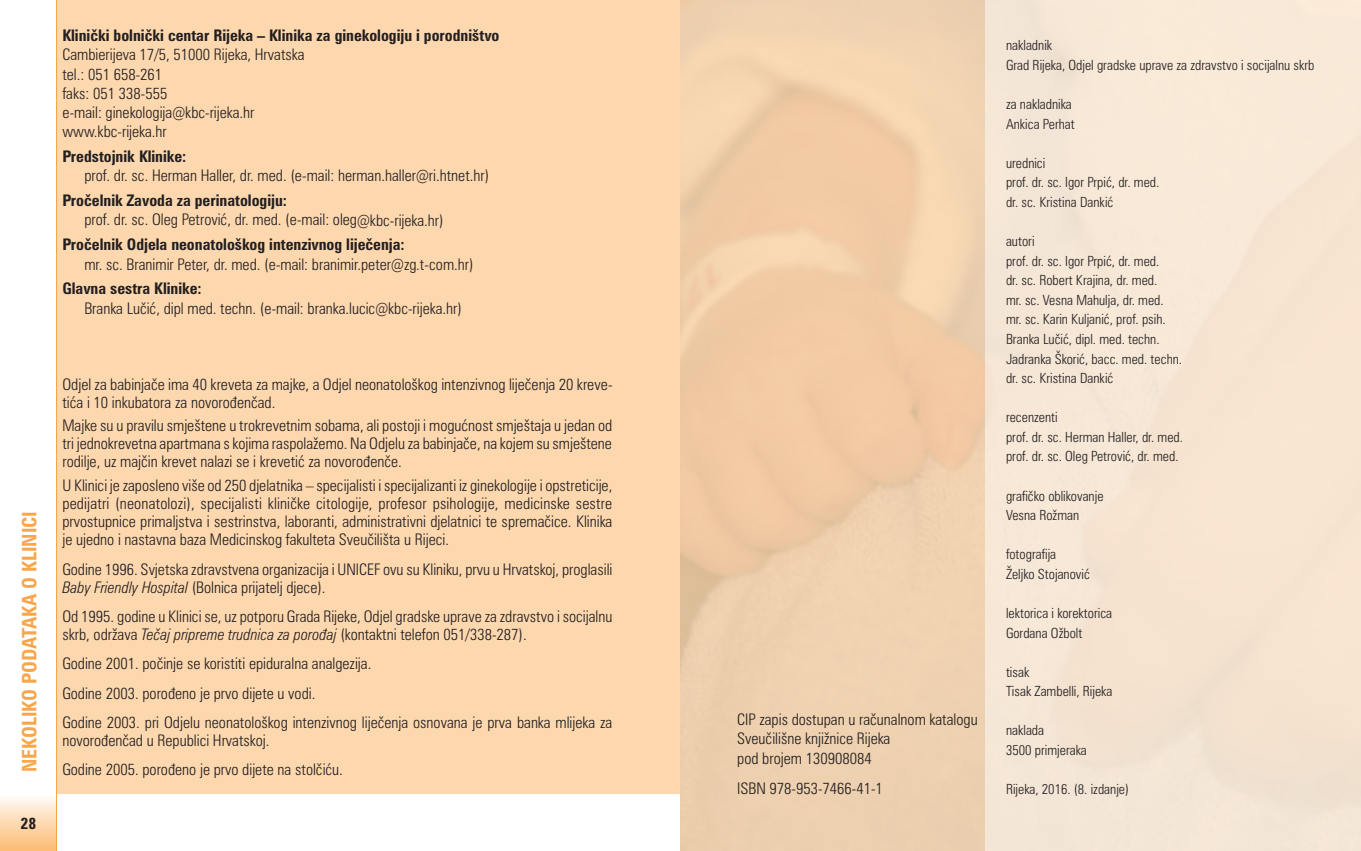
<style>
.page{position:relative;width:1361px;height:851px;background:#fff}
.page>*{position:absolute;margin:0;border:0;box-sizing:border-box;transform-origin:0 0}
.t1{font:700 condensed 20px "Zurich";color:#f9a64a}
.t2{font:300 condensed 16px/19.2px "Zurich";color:#231f20}
.t3{font:700 condensed 16px "Zurich";color:#231f20}
.t4{font:300 condensed 14px/19.6px "Zurich";color:#231f20}
.s1{font-family:"Avant Garde IT Cby BT";font-weight:400;font-stretch:normal}
.s2{font-weight:700}
.s3{font-style:italic}
</style>
<div class="page">
<div style="left:0;top:794px;width:57px;height:56px;background:linear-gradient(to bottom,#fefdfb,#fcbc76)"></div>
<div style="left:56px;top:0;width:624px;height:793px;background:#fdd8af"></div>
<hr style="left:56px;top:0;width:1px;height:850px;background:#f9a64a">
<div style="left:680px;top:0;width:681px;height:850px;background:#f0cfad"></div>
<div style="left:985px;top:0;width:376px;height:850px;background:#f7e6d6"></div>
<p class="t1" style="left:17px;top:772px;width:262px;rotate:-90deg">NEKOLIKO PODATAKA O KLINICI</p>
<p class="t3" style="left:20px;top:813px;width:17px">28</p>
<p class="t3" style="left:62px;top:26px;width:439px">Klini~ki bolni~ki centar Rijeka – Klinika za ginekologiju i porodni{tvo</p>
<p class="t2" style="left:62px;top:45px;width:244px">Cambierijeva 17/5, 51000 Rijeka, Hrvatska tel.: 051 658-261<br>faks: 051 338-555<br>e-mail: ginekologija<span class="s1">@</span>kbc-rijeka.hr www.kbc-rijeka.hr</p>
<p class="t2" style="left:84px;top:147px;width:406px;text-indent:-22px"><span class="s2">Predstojnik Klinike:<br></span>prof. dr. sc. Herman Haller, dr. med. (e-mail: herman.haller<span class="s1">@</span>ri.htnet.hr)</p>
<p class="t2" style="left:84px;top:191px;width:361px;text-indent:-22px"><span class="s2">Pro~elnik Zavoda za perinatologiju:<br></span>prof. dr. sc. Oleg Petrovi}, dr. med. (e-mail: oleg<span class="s1">@</span>kbc-rijeka.hr)</p>
<p class="t2" style="left:84px;top:235px;width:391px;text-indent:-22px"><span class="s2">Pro~elnik Odjela neonatolo{kog intenzivnog lije~enja:<br></span>mr. sc. Branimir Peter, dr. med. (e-mail: branimir.peter<span class="s1">@</span>zg.t-com.hr)</p>
<p class="t2" style="left:84px;top:279px;width:379px;text-indent:-22px"><span class="s2">Glavna sestra Klinike:<br></span>Branka Lu~i}, dipl med. techn. (e-mail: branka.lucic<span class="s1">@</span>kbc-rijeka.hr)</p>
<p class="t2" style="left:62px;top:375px;width:551px;line-height:18px">Odjel za babinja~e ima 40 kreveta za majke, a Odjel neonatolo{kog intenzivnog lije~enja 20 kreve&shy;ti}a i 10 inkubatora za novoro|en~ad.</p>
<p class="t2" style="left:62px;top:416px;width:551px;line-height:18px;text-align:justify">Majke su u pravilu smještene u trokrevetnim sobama, ali postoji i mogu}nost smještaja u jedan od tri jednokrevetna apartmana s kojima raspolažemo. Na Odjelu za babinja~e, na kojem su smještene rodilje, uz maj~in krevet nalazi se i kreveti} za novoro|en~e.</p>
<p class="t2" style="left:62px;top:476px;width:551px;line-height:18px;text-align:justify">U Klinici je zaposleno više od 250 djelatnika – specijalisti i specijalizanti iz ginekologije i opstreticije, pedijatri (neonatolozi), specijalisti klini~ke citologije, profesor psihologije, medicinske sestre prvostupnice primaljstva i sestrinstva, laboranti, administrativni djelatnici te sprema~ice. Klinika je ujedno i nastavna baza Medicinskog fakulteta Sveu~ilišta u Rijeci.</p>
<p class="t2" style="left:62px;top:559px;width:551px;line-height:18px">Godine 1996. Svjetska zdravstvena organizacija i UNICEF ovu su Kliniku, prvu u Hrvatskoj, proglasili<br><span class="s3">Baby Friendly Hospital</span> (Bolnica prijatelj djece).</p>
<p class="t2" style="left:62px;top:607px;width:551px;line-height:18px">Od 1995. godine u Klinici se, uz potporu Grada Rijeke, Odjel gradske uprave za zdravstvo i socijalnu skrb, održava <span class="s3">Te~aj pripreme trudnica za poro|aj</span> (kontaktni telefon 051/338-287).</p>
<p class="t2" style="left:62px;top:648px;width:551px;line-height:29.4px">Godine 2001. po~inje se koristiti epiduralna analgezija.<br>Godine 2003. poro|eno je prvo dijete u vodi.<br>Godine 2003. pri Odjelu neonatolo{kog intenzivnog lije~enja osnovana je prva banka mlijeka za</p>
<p class="t2" style="left:62px;top:725px;width:282px;line-height:29.4px">novoro|en~ad u Republici Hrvatskoj.<br>Godine 2005. poro|eno je prvo dijete na stol~i}u.</p>
<p class="t2" style="left:737px;top:709px;width:242px">CIP zapis dostupan u ra~unalnom katalogu<br>Sveu~ilišne knjižnice Rijeka<br>pod brojem 130908084</p>
<p class="t2" style="left:737px;top:778px;width:147px">ISBN 978-953-7466-41-1</p>
<p class="t4" style="left:1006px;top:35px;width:310px">nakladnik<br>Grad Rijeka, Odjel gradske uprave za zdravstvo i socijalnu skrb</p>
<p class="t4" style="left:1006px;top:94px;width:70px">za nakladnika<br>Ankica Perhat</p>
<p class="t4" style="left:1006px;top:153px;width:155px">urednici<br>prof. dr. sc. Igor Prpi}, dr. med. dr. sc. Kristina Danki}</p>
<p class="t4" style="left:1006px;top:231px;width:178px">autori<br>prof. dr. sc. Igor Prpi}, dr. med.<br>dr. sc. Robert Krajina, dr. med.<br>mr. sc. Vesna Mahulja, dr. med. mr. sc. Karin Kuljani}, prof. psih.<br>Branka Lu~i}, dipl. med. techn.<br>Jadranka [kori}, bacc. med. techn. dr. sc. Kristina Danki}</p>
<p class="t4" style="left:1006px;top:407px;width:178px">recenzenti<br>prof. dr. sc. Herman Haller, dr. med. prof. dr. sc. Oleg Petrovi}, dr. med.</p>
<p class="t4" style="left:1006px;top:485px;width:99px">grafi~ko oblikovanje<br>Vesna Ro`man</p>
<p class="t4" style="left:1006px;top:544px;width:85px">fotografija<br>@eljko Stojanovi}</p>
<p class="t4" style="left:1006px;top:603px;width:108px">lektorica i korektorica<br>Gordana O`bolt</p>
<p class="t4" style="left:1006px;top:661px;width:108px">tisak<br>Tisak Zambelli, Rijeka</p>
<p class="t4" style="left:1006px;top:720px;width:82px">naklada<br>3500 primjeraka</p>
<p class="t4" style="left:1006px;top:779px;width:125px">Rijeka, 2016. (8. izdanje)</p>
</div>
